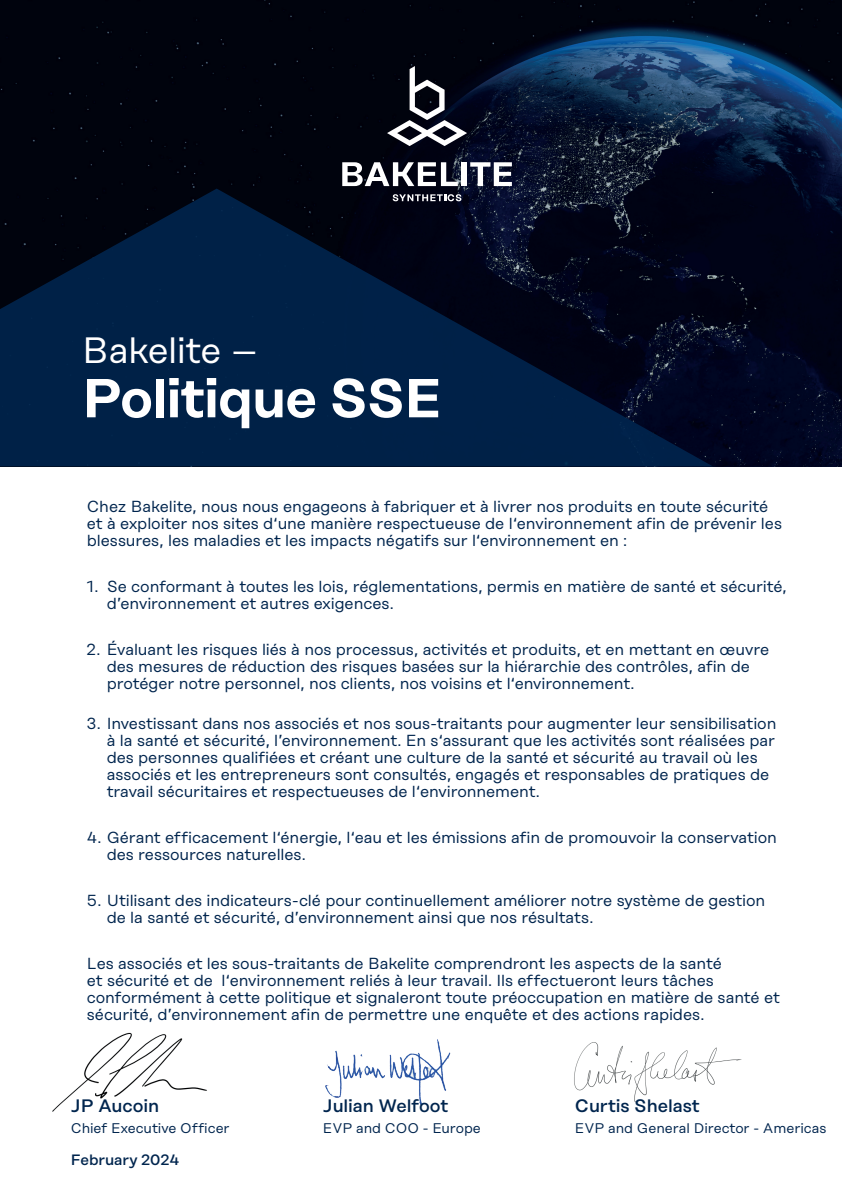
<style>
.page{position:relative;width:842px;height:1191px;background:#fff}
.page>*{position:absolute;margin:0;border:0;box-sizing:border-box;transform-origin:0 0}
.t1{font:600 54.7px "Rational Display";letter-spacing:-.015em;color:#fff}
.t2{font:36.6px "Rational Display";letter-spacing:-.02em;color:#fff}
.t3{font:500 18px "Rational Display";letter-spacing:-.005em;color:#00254e}
.t4{font:16px/17px "Rational Display";letter-spacing:-.005em;color:#00254e}
.t5{font:500 15px "Rational Display";letter-spacing:-.005em;color:#00254e}
.t6{font:14px "Rational Display";letter-spacing:-.005em;color:#00254e}
</style>
<div class="page">
<img style="left:325px;top:1039px;width:126px;height:67px">
<img style="left:52px;top:1032px;width:155px;height:80px">
<img style="left:574px;top:1042px;width:168px;height:61px">
<img style="left:0;top:0;width:842px;height:466px">
<svg style="left:0;top:189px;width:713px;height:277px;background:#001533"></svg>
<svg style="left:387px;top:66px;width:80px;height:80px"></svg>
<svg style="left:342px;top:162px;width:116px;height:24px"></svg>
<div style="left:462px;top:162px;width:5px;height:24px;background:#fff"></div>
<svg style="left:470px;top:162px;width:42px;height:24px"></svg>
<svg style="left:393px;top:194px;width:68px;height:7px"></svg>
<h2 class="t2" style="left:82px;top:329px;width:177px">Bakelite –</h2>
<h1 class="t1" style="left:82px;top:366px;width:360px">Politique SSE</h1>
<p class="t4" style="left:87px;top:498px;width:697px">Chez Bakelite, nous nous engageons à fabriquer et à livrer nos produits en toute sécurité et à exploiter nos sites d‘une manière respectueuse de l‘environnement afin de prévenir les blessures, les maladies et les impacts négatifs sur l‘environnement en :</p>
<p class="t4" style="left:107px;top:578px;width:682px;text-indent:-20px">1. Se conformant à toutes les lois, réglementations, permis en matière de santé et sécurité, d’environnement et autres exigences.</p>
<p class="t4" style="left:107px;top:641px;width:664px;text-indent:-20px">2. Évaluant les risques liés à nos processus, activités et produits, et en mettant en œuvre des mesures de réduction des risques basées sur la hiérarchie des contrôles, afin de protéger notre personnel, nos clients, nos voisins et l‘environnement.</p>
<p class="t4" style="left:107px;top:715px;width:671px;text-indent:-20px">3. Investissant dans nos associés et nos sous-traitants pour augmenter leur sensibilisation à la santé et sécurité, l’environnement. En s‘assurant que les activités sont réalisées par des personnes qualifiées et créant une culture de la santé et sécurité au travail où les associés et les entrepreneurs sont consultés, engagés et responsables de pratiques de travail sécuritaires et respectueuses de l‘environnement.</p>
<p class="t4" style="left:107px;top:829px;width:672px;text-indent:-20px">4. Gérant efficacement l‘énergie, l‘eau et les émissions afin de promouvoir la conservation des ressources naturelles.</p>
<p class="t4" style="left:107px;top:892px;width:660px;text-indent:-20px">5. Utilisant des indicateurs-clé pour continuellement améliorer notre système de gestion de la santé et sécurité, d’environnement ainsi que nos résultats.</p>
<p class="t4" style="left:87px;top:955px;width:694px">Les associés et les sous-traitants de Bakelite comprendront les aspects de la santé<br>et sécurité et de l‘environnement reliés à leur travail. Ils effectueront leurs tâches conformément à cette politique et signaleront toute préoccupation en matière de santé et sécurité, d’environnement afin de permettre une enquête et des actions rapides.</p>
<p class="t3" style="left:71px;top:1095px;width:90px">JP Aucoin</p>
<p class="t3" style="left:323px;top:1095px;width:127px">Julian Welfoot</p>
<p class="t3" style="left:575px;top:1095px;width:126px">Curtis Shelast</p>
<p class="t6" style="left:71px;top:1120px;width:160px">Chief Executive Officer</p>
<p class="t6" style="left:323px;top:1120px;width:159px">EVP and COO - Europe</p>
<p class="t6" style="left:575px;top:1120px;width:253px">EVP and General Director - Americas</p>
<p class="t5" style="left:71px;top:1150px;width:110px">February 2024</p>
</div>
